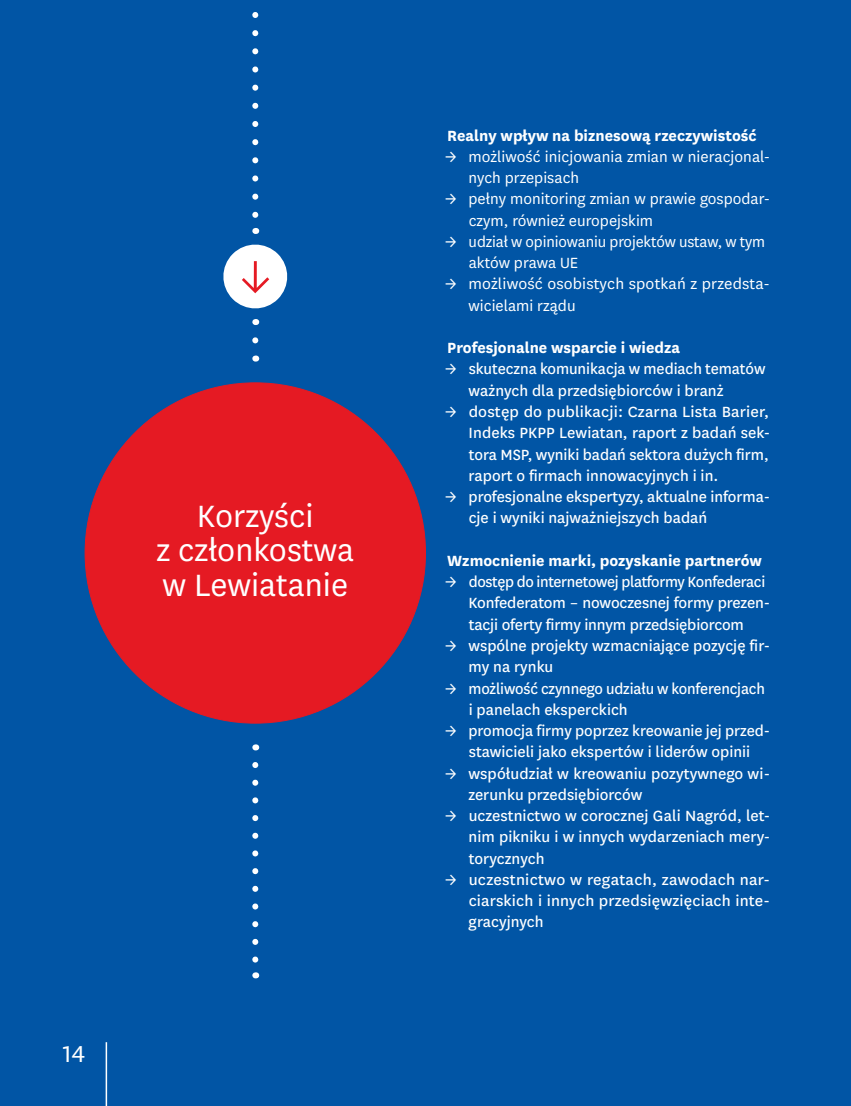
<style>
.page{position:relative;width:851px;height:1106px;background:#fff}
.page>*{position:absolute;margin:0;border:0;box-sizing:border-box;transform-origin:0 0}
.t1{font:36px/34.5px "National";color:#fff;text-align:center}
.t2{font:27px "National";color:#fff}
.t3{font:17.25px/21.3px "National";letter-spacing:-.005em;color:#fff}
.t4{font:17.25px/21.3px "National";color:#fff}
.t5{font:700 17.25px "National";color:#fff}
.s1{font-style:inherit}
</style>
<div class="page">
<div style="left:0;top:0;width:850px;height:1106px;background:#0155a5"></div>
<div style="left:85px;top:383px;width:340px;height:340px;background:#e51a23;border-radius:50%"></div>
<svg style="left:252px;top:12px;width:6px;height:206px"></svg>
<svg style="left:252px;top:340px;width:6px;height:4px"></svg>
<svg style="left:252px;top:765px;width:6px;height:198px"></svg>
<svg style="left:223px;top:244px;width:65px;height:65px"></svg>
<hr style="left:106px;top:1042px;width:1px;height:64px;background:#fff">
<p class="t1" style="left:156px;top:497px;width:199px">Korzyści<br>z członkostwa w Lewiatanie</p>
<p class="t2" style="left:63px;top:1036px;width:24px">14</p>
<p class="t5" style="left:447px;top:123px;width:311px">Realny wpływ na biznesową rzeczywistość</p>
<p class="t4" style="left:468px;top:145px;width:303px;text-indent:-23px">→ możliwość inicjowania zmian w nieracjonal&shy;nych przepisach</p>
<p class="t4" style="left:468px;top:188px;width:303px;text-indent:-23px">→ pełny monitoring zmian w prawie gospodar&shy;czym, również europejskim</p>
<p class="t4" style="left:468px;top:230px;width:298px;text-indent:-23px">→ udział w opiniowaniu projektów ustaw, w tym aktów prawa UE</p>
<p class="t4" style="left:468px;top:273px;width:303px;text-indent:-23px">→ możliwość osobistych spotkań z przedsta&shy;wicielami rządu</p>
<p class="t5" style="left:447px;top:336px;width:234px">Profesjonalne wsparcie i wiedza</p>
<p class="t3" style="left:468px;top:358px;width:298px;text-indent:-23px"><span class="s1">→</span> skuteczna komunikacja w mediach tematów ważnych dla przedsiębiorców i branż</p>
<p class="t3" style="left:468px;top:400px;width:303px;text-align:justify;text-indent:-23px"><span class="s1">→</span> dostęp do publikacji: Czarna Lista Barier, Indeks PKPP Lewiatan, raport z badań sek&shy;tora MSP, wyniki badań sektora dużych firm, raport o firmach innowacyjnych i in.</p>
<p class="t3" style="left:468px;top:485px;width:303px;text-indent:-23px"><span class="s1">→</span> profesjonalne ekspertyzy, aktualne informa&shy;cje i wyniki najważniejszych badań</p>
<p class="t5" style="left:447px;top:548px;width:316px">Wzmocnienie marki, pozyskanie partnerów</p>
<p class="t3" style="left:468px;top:570px;width:303px;text-indent:-23px"><span class="s1">→</span> dostęp do internetowej platformy Konfederaci<br>Konfederatom – nowoczesnej formy prezen&shy;tacji oferty firmy innym przedsiębiorcom</p>
<p class="t3" style="left:468px;top:634px;width:303px;text-indent:-23px"><span class="s1">→</span> wspólne projekty wzmacniające pozycję fir&shy;my na rynku</p>
<p class="t3" style="left:468px;top:676px;width:298px;text-indent:-23px"><span class="s1">→</span> możliwość czynnego udziału w konferencjach i panelach eksperckich</p>
<p class="t3" style="left:445px;top:719px;width:326px;text-align:center"><span class="s1">→</span> promocja firmy poprzez kreowanie jej przed&shy;stawicieli jako ekspertów i liderów opinii</p>
<p class="t3" style="left:468px;top:761px;width:303px;text-indent:-23px"><span class="s1">→</span> współudział w kreowaniu pozytywnego wi&shy;zerunku przedsiębiorców</p>
<p class="t3" style="left:468px;top:804px;width:303px;text-align:justify;text-indent:-23px"><span class="s1">→</span> uczestnictwo w corocznej Gali Nagród, let&shy;nim pikniku i w innych wydarzeniach mery&shy;torycznych</p>
<p class="t3" style="left:468px;top:868px;width:303px;text-align:justify;text-indent:-23px"><span class="s1">→</span> uczestnictwo w regatach, zawodach nar&shy;ciarskich i innych przedsięwzięciach inte&shy;gracyjnych</p>
</div>
